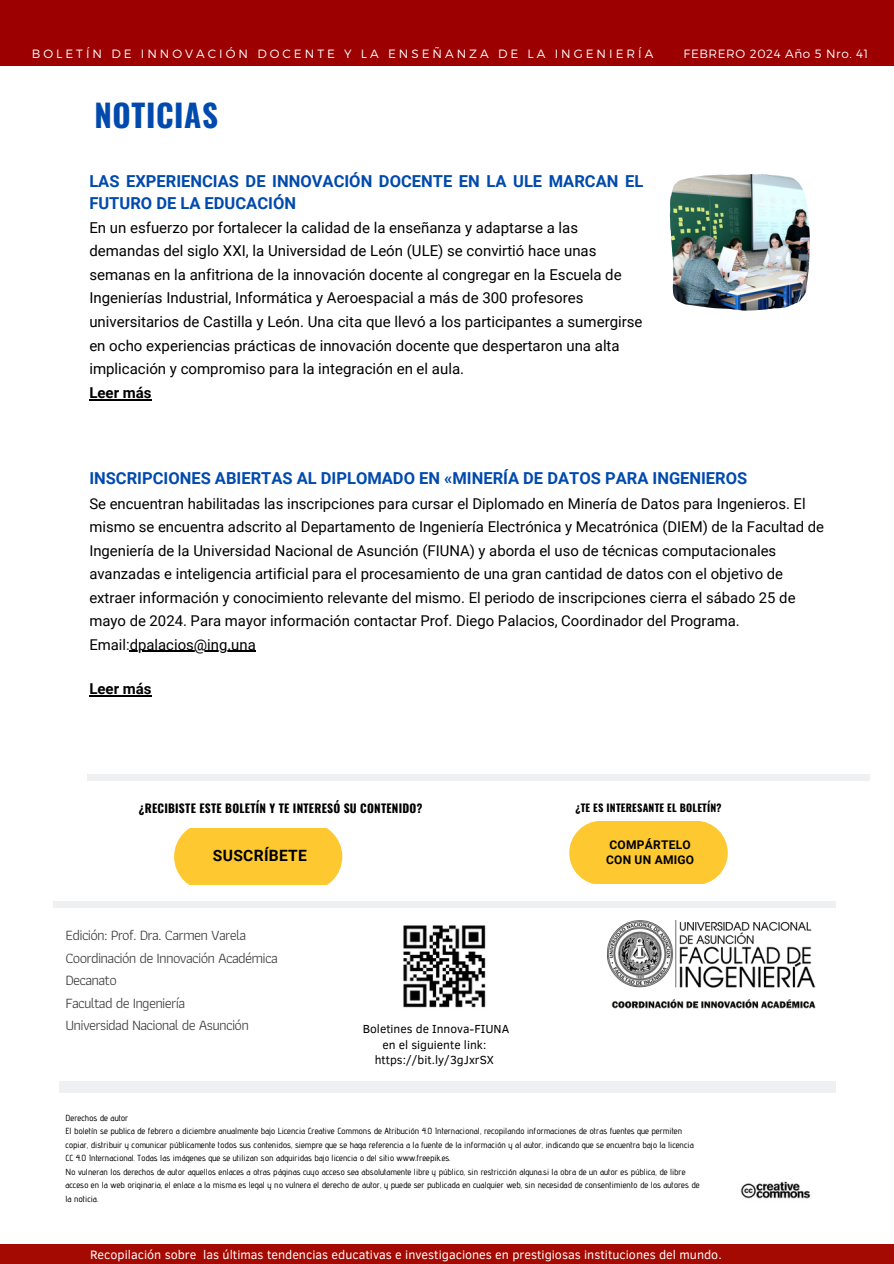
<style>
.page{position:relative;width:894px;height:1264px;background:#fff}
.page>*{position:absolute;margin:0;border:0;box-sizing:border-box;transform-origin:0 0}
.t1{font:700 31.2px "Oswald";letter-spacing:.02em;color:#004aad}
.t2{font:700 16.5px/22.5px "Roboto";color:#004aad}
.t3{font:700 15.6px "Roboto";letter-spacing:.02em;color:#000}
.t4{font:15px/23.7px "Roboto";color:#000}
.t5{font:700 15px "Roboto";color:#000}
.t6{font:14.85px/23.4px "Roboto";color:#000}
.t7{font:14.7px/22.5px "Athiti";letter-spacing:-.05em;color:#3d3d3d}
.t8{font:12.45px "Clear Sans";color:#fff}
.t9{font:12px/15.8px "Clear Sans";color:#000;text-align:center}
.t10{font:300 12px "Montserrat";letter-spacing:.25em;color:#fff}
.t11{font:300 12px "Montserrat";letter-spacing:.05em;color:#f9fafd}
.t12{font:700 12px/15px "Roboto";letter-spacing:.02em;color:#000}
.t13{font:700 11.7px "Oswald";letter-spacing:.02em;color:#000}
.t14{font:700 10.35px "Oswald";letter-spacing:.02em;color:#000}
.t15{font:500 8.85px/13.5px "Advent Pro";letter-spacing:.005em;color:#000}
</style>
<div class="page">
<div style="left:0;top:0;width:893px;height:66px;background:#9d0000"></div>
<div style="left:0;top:1244px;width:893px;height:19px;background:#a40a01"></div>
<div style="left:54px;top:902px;width:781px;height:5px;background:#eff0f2"></div>
<img style="left:740px;top:1181px;width:71px;height:18px">
<div style="left:60px;top:1081px;width:775px;height:11px;background:#eff0f2"></div>
<img style="left:403px;top:925px;width:83px;height:83px">
<div style="left:174px;top:828px;width:168px;height:56px;background:#fdc830"></div>
<svg style="left:569px;top:821px;width:158px;height:62px;background:#fdcc40"></svg>
<img style="left:607px;top:920px;width:209px;height:89px">
<div style="left:87px;top:774px;width:782px;height:6px;background:#eff0f2"></div>
<img style="left:669px;top:174px;width:140px;height:136px">
<hr style="left:130px;top:650px;width:126px;height:2px;background:#000">
<hr style="left:89px;top:695px;width:63px;height:1px;background:#000">
<hr style="left:89px;top:399px;width:63px;height:1px;background:#000">
<h3 class="t10" style="left:32px;top:46px;width:622px">BOLETÍN DE INNOVACIÓN DOCENTE Y LA ENSEÑANZA DE LA INGENIERÍA</h3>
<h1 class="t1" style="left:94px;top:91px;width:125px">NOTICIAS</h1>
<h2 class="t2" style="left:89px;top:170px;width:555px">LAS EXPERIENCIAS DE INNOVACIÓN DOCENTE EN LA ULE MARCAN EL<br>FUTURO DE LA EDUCACIÓN</h2>
<p class="t4" style="left:89px;top:215px;width:554px">En un esfuerzo por fortalecer la calidad de la enseñanza y adaptarse a las demandas del siglo XXI, la Universidad de León (ULE) se convirtió hace unas semanas en la anfitriona de la innovación docente al congregar en la Escuela de Ingenierías Industrial, Informática y Aeroespacial a más de 300 profesores universitarios de Castilla y León. Una cita que llevó a los participantes a sumergirse en ocho experiencias prácticas de innovación docente que despertaron una alta implicación y compromiso para la integración en el aula.</p>
<h3 class="t5" style="left:89px;top:384px;width:64px">Leer más</h3>
<h3 class="t11" style="left:683px;top:46px;width:186px">FEBRERO 2024 Año 5 Nro. 41</h3>
<h2 class="t2" style="left:89px;top:466px;width:659px">INSCRIPCIONES ABIERTAS AL DIPLOMADO EN «MINERÍA DE DATOS PARA INGENIEROS</h2>
<p class="t6" style="left:89px;top:492px;width:736px">Se encuentran habilitadas las inscripciones para cursar el Diplomado en Minería de Datos para Ingenieros. El mismo se encuentra adscrito al Departamento de Ingeniería Electrónica y Mecatrónica (DIEM) de la Facultad de Ingeniería de la Universidad Nacional de Asunción (FIUNA) y aborda el uso de técnicas computacionales avanzadas e inteligencia artificial para el procesamiento de una gran cantidad de datos con el objetivo de extraer información y conocimiento relevante del mismo. El periodo de inscripciones cierra el sábado 25 de mayo de 2024. Para mayor información contactar Prof. Diego Palacios, Coordinador del Programa.<br>Email:dpalacios@ing.una</p>
<h3 class="t5" style="left:89px;top:680px;width:64px">Leer más</h3>
<h3 class="t13" style="left:139px;top:798px;width:285px">¿RECIBISTE ESTE BOLETÍN Y TE INTERESÓ SU CONTENIDO?</h3>
<p class="t14" style="left:575px;top:800px;width:148px">¿TE ES INTERESANTE EL BOLETÍN?</p>
<h3 class="t3" style="left:213px;top:847px;width:95px">SUSCRÍBETE</h3>
<h3 class="t12" style="left:606px;top:837px;width:90px">COMPÁRTELO<br>CON UN AMIGO</h3>
<h3 class="t7" style="left:65px;top:924px;width:214px">Edición: Prof. Dra. Carmen Varela<br>Coordinación de Innovación Académica<br>Decanato<br>Facultad de Ingeniería<br>Universidad Nacional de Asunción</h3>
<h3 class="t9" style="left:362px;top:1020px;width:148px">Boletines de Innova-FIUNA en el siguiente link: https://bit.ly/3gJxrSX</h3>
<p class="t15" style="left:65px;top:1110px;width:635px">Derechos de autor<br>El boletín se publica de febrero a diciembre anualmente bajo Licencia Creative Commons de Atribución 4.0 Internacional, recopilando informaciones de otras fuentes que permiten copiar, distribuir y comunicar públicamente todos sus contenidos, siempre que se haga referencia a la fuente de la información y al autor, indicando que se encuentra bajo la licencia CC 4.0 Internacional. Todas las imágenes que se utilizan son adquiridas bajo licencia o del sitio www.freepik.es.<br>No vulneran los derechos de autor aquellos enlaces a otras páginas cuyo acceso sea absolutamente libre y público, sin restricción alguna.si la obra de un autor es pública, de libre acceso en la web originaria, el enlace a la misma es legal y no vulnera el derecho de autor, y puede ser publicada en cualquier web, sin necesidad de consentimiento de los autores de la noticia.</p>
<h3 class="t8" style="left:90px;top:1245px;width:633px">Recopilación sobre las últimas tendencias educativas e investigaciones en prestigiosas instituciones del mundo.</h3>
</div>
